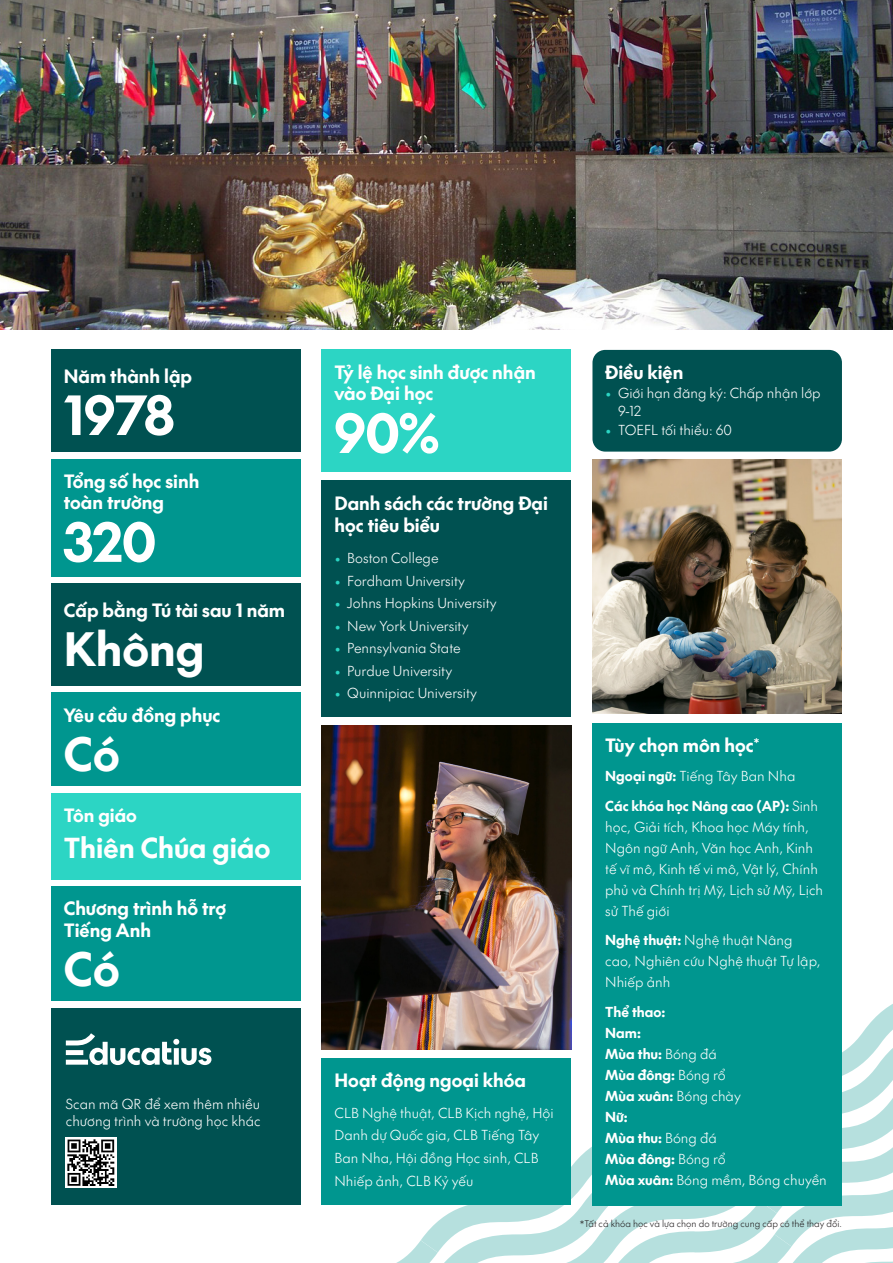
<style>
.page{position:relative;width:893px;height:1263px;background:#fff}
.page>*{position:absolute;margin:0;border:0;box-sizing:border-box;transform-origin:0 0}
.t1{font:52.5px "SVN The Future Bold";color:#fff}
.t2{font:45px "SVN The Future Bold";color:#fff}
.t3{font:27px "SVN The Future Bold";color:#fff}
.t4{font:18px/21.6px "SVN The Future Bold";color:#fff}
.t5{font:13.5px/21px "SVN The Future Light";color:#fff}
.t6{font:13.5px/21px "SVN The Future Bold";color:#fff}
.Student_options{font:9px "SVN The Future Light";color:#231f20}
.s1{font-family:"The Future";font-weight:300;color:#2cd5c4}
.s2{font-family:"SVN The Future Bold"}
.s3{font-family:"SVN The Future Light"}
</style>
<div class="page">
<svg style="left:389px;top:992px;width:504px;height:271px"></svg>
<div style="left:51px;top:459px;width:249px;height:118px;background:#00968f"></div>
<div style="left:51px;top:583px;width:249px;height:103px;background:#005151"></div>
<div style="left:322px;top:481px;width:249px;height:236px;background:#005151"></div>
<div style="left:592px;top:350px;width:250px;height:102px;background:#005151;border-radius:13px"></div>
<div style="left:592px;top:723px;width:250px;height:482px;background:#00968f"></div>
<div style="left:322px;top:1058px;width:249px;height:147px;background:#00968f"></div>
<div style="left:51px;top:793px;width:249px;height:86px;background:#2cd5c4"></div>
<div style="left:51px;top:1008px;width:249px;height:197px;background:#005151"></div>
<img style="left:66px;top:1137px;width:51px;height:50px">
<svg style="left:66px;top:1033px;width:145px;height:32px"></svg>
<div style="left:51px;top:693px;width:249px;height:93px;background:#00968f"></div>
<div style="left:51px;top:349px;width:249px;height:103px;background:#005151"></div>
<div style="left:322px;top:350px;width:249px;height:122px;background:#2cd5c4"></div>
<img style="left:592px;top:459px;width:250px;height:254px">
<div style="left:51px;top:886px;width:249px;height:115px;background:#00968f"></div>
<img style="left:0;top:0;width:893px;height:330px">
<img style="left:322px;top:726px;width:249px;height:323px">
<p class="t4" style="left:64px;top:363px;width:130px">Năm thành lập</p>
<p class="t1" style="left:64px;top:373px;width:112px">1978</p>
<p class="t4" style="left:64px;top:469px;width:137px">Tổng số học sinh</p>
<p class="t4" style="left:64px;top:490px;width:102px">toàn trường</p>
<p class="t1" style="left:64px;top:500px;width:94px">320</p>
<p class="t4" style="left:64px;top:597px;width:223px">Cấp bằng Tú tài sau 1 năm</p>
<p class="t2" style="left:64px;top:613px;width:142px">Không</p>
<p class="t4" style="left:64px;top:703px;width:158px">Yêu cầu đồng phục</p>
<p class="t2" style="left:64px;top:718px;width:57px">Có</p>
<p class="t4" style="left:64px;top:803px;width:75px">Tôn giáo</p>
<p class="t3" style="left:64px;top:826px;width:208px">Thiên Chúa giáo</p>
<p class="t4" style="left:64px;top:896px;width:164px">Chương trình hỗ trợ<br>Tiếng Anh</p>
<p class="t2" style="left:64px;top:933px;width:57px">Có</p>
<p class="t5" style="left:66px;top:1095px;width:196px;line-height:16.2px">Scan mã QR để xem thêm nhiều chương trình và trường học khác</p>
<p class="t4" style="left:334px;top:360px;width:203px">Tỷ lệ học sinh được nhận vào Đại học</p>
<p class="t1" style="left:334px;top:391px;width:106px">90%</p>
<p class="t4" style="left:334px;top:490px;width:215px;line-height:22.5px">Danh sách các trường Đại học tiêu biểu</p>
<p class="t5" style="left:334px;top:547px;width:106px"><span class="s1">•</span> Boston College</p>
<p class="t5" style="left:334px;top:570px;width:132px"><span class="s1">•</span> Fordham University</p>
<p class="t5" style="left:334px;top:592px;width:164px"><span class="s1">•</span> Johns Hopkins University</p>
<p class="t5" style="left:334px;top:615px;width:136px"><span class="s1">•</span> New York University</p>
<p class="t5" style="left:334px;top:637px;width:128px"><span class="s1">•</span> Pennsylvania State</p>
<p class="t5" style="left:334px;top:660px;width:119px"><span class="s1">•</span> Purdue University</p>
<p class="t5" style="left:334px;top:682px;width:144px"><span class="s1">•</span> Quinnipiac University</p>
<p class="t4" style="left:334px;top:1068px;width:193px">Hoạt động ngoại khóa</p>
<p class="t5" style="left:334px;top:1101px;width:221px;line-height:22.5px">CLB Nghệ thuật, CLB Kịch nghệ, Hội<br>Danh dự Quốc gia, CLB Tiếng Tây<br>Ban Nha, Hội đồng Học sinh, CLB<br>Nhiếp ảnh, CLB Kỷ yếu</p>
<p class="t4" style="left:605px;top:360px;width:80px">Điều kiện</p>
<p class="t5" style="left:618px;top:382px;width:204px;line-height:18.8px;text-indent:-13px"><span class="s1">•</span> Giới hạn đăng ký: Chấp nhận lớp<br>9-12</p>
<p class="t5" style="left:605px;top:419px;width:128px"><span class="s1">•</span> TOEFL tối thiểu: 60</p>
<p class="t4" style="left:605px;top:733px;width:156px">Tùy chọn môn học<sup>*</sup></p>
<p class="t5" style="left:605px;top:765px;width:192px"><span class="s2">Ngoại ngữ:</span> Tiếng Tây Ban Nha</p>
<p class="t5" style="left:605px;top:794px;width:219px"><span class="s2">Các khóa học Nâng cao (AP):</span> Sinh học, Giải tích, Khoa học Máy tính,<br>Ngôn ngữ Anh, Văn học Anh, Kinh tế vĩ mô, Kinh tế vi mô, Vật lý, Chính phủ và Chính trị Mỹ, Lịch sử Mỹ, Lịch sử Thế giới</p>
<p class="t5" style="left:605px;top:929px;width:217px"><span class="s2">Nghệ thuật:</span> Nghệ thuật Nâng cao, Nghiên cứu Nghệ thuật Tự lập,<br>Nhiếp ảnh</p>
<p class="t6" style="left:605px;top:1000px;width:62px">Thể thao:</p>
<p class="t6" style="left:605px;top:1021px;width:37px">Nam:</p>
<p class="t6" style="left:605px;top:1042px;width:137px">Mùa thu: <span class="s3">Bóng đá<br></span>Mùa đông: <span class="s3">Bóng rổ<br></span>Mùa xuân: <span class="s3">Bóng chày</span></p>
<p class="t6" style="left:605px;top:1105px;width:24px">Nữ:</p>
<p class="t5" style="left:605px;top:1126px;width:223px"><span class="s2">Mùa thu:</span> Bóng đá<br><span class="s2">Mùa đông:</span> Bóng rổ<br><span class="s2">Mùa xuân:</span> Bóng mềm, Bóng chuyền</p>
<p class="Student_options" style="left:580px;top:1217px;width:264px">*Tất cả khóa học và lựa chọn do trường cung cấp có thể thay đổi.</p>
</div>
